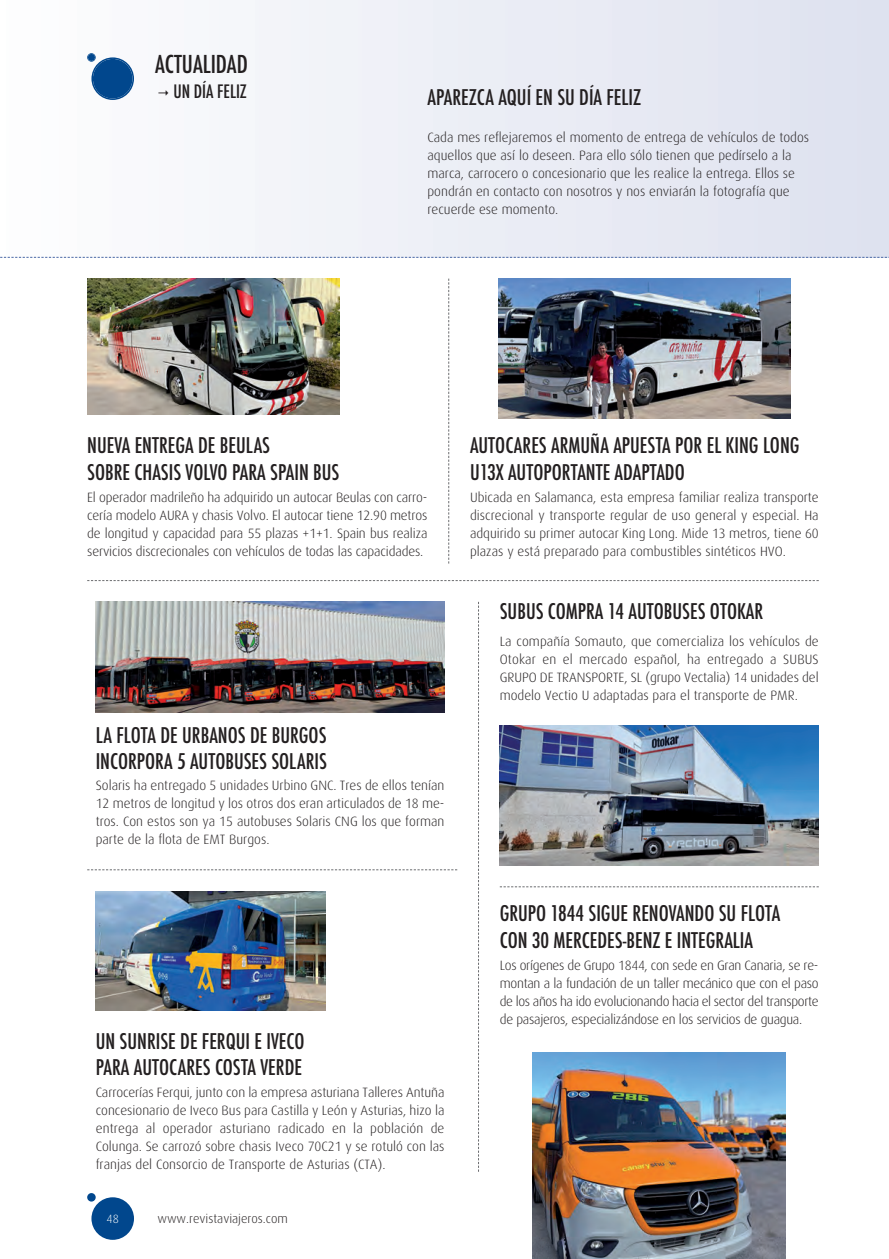
<style>
.page{position:relative;width:889px;height:1259px;background:#fff}
.page>*{position:absolute;margin:0;border:0;box-sizing:border-box;transform-origin:0 0}
.t1{font:500 condensed 24px "Futura";color:#231f20}
.t2{font:500 condensed 21px/26.2px "Futura";color:#231f20}
.t3{font:500 condensed 18px "Futura";color:#231f20}
.t4{font:300 13.5px/18px "Dax";color:#231f20;text-align:justify}
.t5{font:300 12.75px "Dax";color:#231f20}
.t6{font:300 12px "Dax";color:#fff}
</style>
<div class="page">
<div style="left:0;top:0;width:889px;height:257px;background:linear-gradient(to right,#fdfefe,#dde1ef)"></div>
<div style="left:91px;top:1197px;width:43px;height:42px;background:#01478d;border-radius:50%"></div>
<div style="left:87px;top:1193px;width:9px;height:8px;background:#01478d;border-radius:50%"></div>
<svg style="left:91px;top:57px;width:43px;height:43px"></svg>
<div style="left:88px;top:54px;width:7px;height:7px;background:#01478d;border-radius:50%"></div>
<div style="left:87px;top:53px;width:9px;height:9px;border:2px solid #01478d;border-radius:50%"></div>
<svg style="left:0;top:257px;width:889px;height:1px"></svg>
<svg style="left:87px;top:580px;width:732px;height:1px"></svg>
<svg style="left:87px;top:869px;width:370px;height:1px"></svg>
<svg style="left:500px;top:886px;width:319px;height:1px"></svg>
<img style="left:500px;top:725px;width:319px;height:140px">
<img style="left:96px;top:891px;width:229px;height:119px">
<svg style="left:478px;top:602px;width:1px;height:569px"></svg>
<img style="left:96px;top:602px;width:348px;height:110px">
<img style="left:533px;top:1052px;width:252px;height:207px">
<img style="left:87px;top:279px;width:253px;height:136px">
<img style="left:499px;top:279px;width:291px;height:140px">
<svg style="left:448px;top:279px;width:1px;height:284px"></svg>
<svg style="left:159px;top:90px;width:9px;height:6px"></svg>
<h1 class="t1" style="left:155px;top:49px;width:94px">ACTUALIDAD</h1>
<h3 class="t3" style="left:173px;top:80px;width:75px">UN DÍA FELIZ</h3>
<h2 class="t2" style="left:427px;top:83px;width:215px">APAREZCA AQUÍ EN SU DÍA FELIZ</h2>
<p class="t4" style="left:427px;top:129px;width:383px;text-align:left">Cada mes reflejaremos el momento de entrega de vehículos de todos aquellos que así lo deseen. Para ello sólo tienen que pedírselo a la marca, carrocero o concesionario que les realice la entrega. Ellos se pondrán en contacto con nosotros y nos enviarán la fotografía que recuerde ese momento.</p>
<h2 class="t2" style="left:87px;top:432px;width:254px">NUEVA ENTREGA DE BEULAS<br>SOBRE CHASIS VOLVO PARA SPAIN BUS</h2>
<p class="t4" style="left:87px;top:489px;width:342px">El operador madrileño ha adquirido un autocar Beulas con carro&shy;cería modelo AURA y chasis Volvo. El autocar tiene 12.90 metros de longitud y capacidad para 55 plazas +1+1. Spain bus realiza servicios discrecionales con vehículos de todas las capacidades.</p>
<h2 class="t2" style="left:96px;top:721px;width:233px">LA FLOTA DE URBANOS DE BURGOS<br>INCORPORA 5 AUTOBUSES SOLARIS</h2>
<p class="t4" style="left:96px;top:777px;width:350px">Solaris ha entregado 5 unidades Urbino GNC. Tres de ellos tenían 12 metros de longitud y los otros dos eran articulados de 18 me&shy;tros. Con estos son ya 15 autobuses Solaris CNG los que forman parte de la flota de EMT Burgos.</p>
<h2 class="t2" style="left:96px;top:1027px;width:210px">UN SUNRISE DE FERQUI E IVECO<br>PARA AUTOCARES COSTA VERDE</h2>
<p class="t4" style="left:96px;top:1083px;width:350px">Carrocerías Ferqui, junto con la empresa asturiana Talleres Antuña concesionario de Iveco Bus para Castilla y León y Asturias, hizo la entrega al operador asturiano radicado en la población de Colunga. Se carrozó sobre chasis Iveco 70C21 y se rotuló con las franjas del Consorcio de Transporte de Asturias (CTA).</p>
<p class="t6" style="left:107px;top:1213px;width:14px">48</p>
<p class="t5" style="left:157px;top:1212px;width:132px">www.revistaviajeros.com</p>
<h2 class="t2" style="left:470px;top:432px;width:331px">AUTOCARES ARMUÑA APUESTA POR EL KING LONG<br>U13X AUTOPORTANTE ADAPTADO</h2>
<p class="t4" style="left:470px;top:489px;width:350px">Ubicada en Salamanca, esta empresa familiar realiza transporte discrecional y transporte regular de uso general y especial. Ha adquirido su primer autocar King Long. Mide 13 metros, tiene 60 plazas y está preparado para combustibles sintéticos HVO.</p>
<h2 class="t2" style="left:500px;top:598px;width:265px">SUBUS COMPRA 14 AUTOBUSES OTOKAR</h2>
<p class="t4" style="left:500px;top:633px;width:320px">La compañía Somauto, que comercializa los vehículos de Otokar en el mercado español, ha entregado a SUBUS GRUPO DE TRANSPORTE, SL (grupo Vectalia) 14 unidades del modelo Vectio U adaptadas para el transporte de PMR.</p>
<h2 class="t2" style="left:500px;top:900px;width:282px">GRUPO 1844 SIGUE RENOVANDO SU FLOTA<br>CON 30 MERCEDES-BENZ E INTEGRALIA</h2>
<p class="t4" style="left:500px;top:957px;width:320px">Los orígenes de Grupo 1844, con sede en Gran Canaria, se re&shy;montan a la fundación de un taller mecánico que con el paso de los años ha ido evolucionando hacia el sector del transporte de pasajeros, especializándose en los servicios de guagua.</p>
</div>
